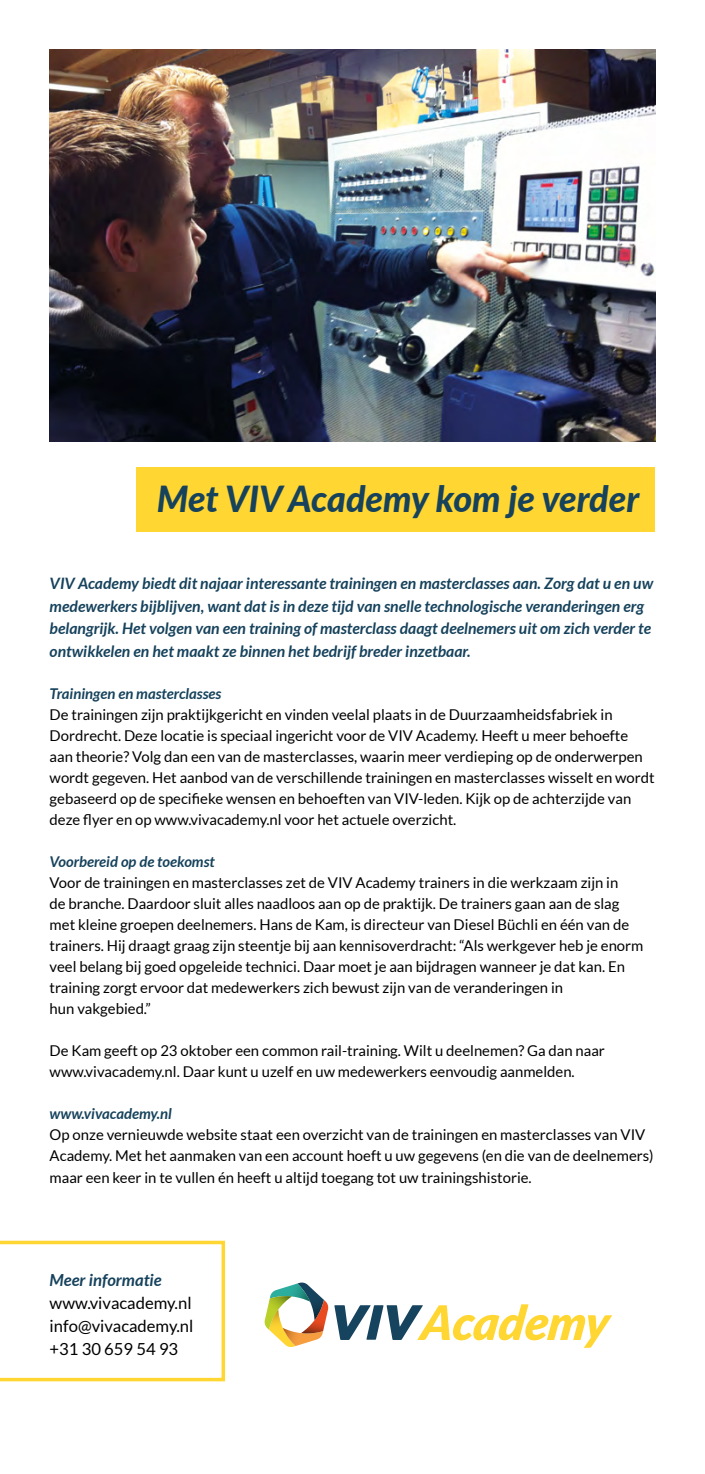
<style>
.page{position:relative;width:705px;height:1474px;background:#fff}
.page>*{position:absolute;margin:0;border:0;box-sizing:border-box;transform-origin:0 0}
.t1{font:italic 800 35.88px "Lato";color:#16425c}
.t2{font:16.62px/22.8px "Lato";color:#000;text-align:justify}
.t3{font:italic 700 16.62px "Lato";color:#16425c}
.t4{font:italic 700 15.75px/22.8px "Lato";color:#16425c}
.t5{font:14.88px/21px "Lato";color:#000}
.t6{font:italic 700 14.88px "Lato";color:#16425c}
</style>
<div class="page">
<div style="left:136px;top:467px;width:519px;height:64px;background:#ffd632"></div>
<img style="left:50px;top:50px;width:605px;height:391px">
<svg style="left:264px;top:1282px;width:64px;height:65px"></svg>
<svg style="left:334px;top:1304px;width:278px;height:43px"></svg>
<svg style="left:0;top:1240px;width:225px;height:141px"></svg>
<h1 class="t1" style="left:157px;top:472px;width:483px">Met VIV Academy kom je verder</h1>
<p class="t4" style="left:50px;top:572px;width:605px">VIV Academy biedt dit najaar interessante trainingen en masterclasses aan. Zorg dat u en uw medewerkers bijblijven, want dat is in deze tijd van snelle technologische veranderingen erg belangrijk. Het volgen van een training of masterclass daagt deelnemers uit om zich verder te ontwikkelen en het maakt ze binnen het bedrijf breder inzetbaar.</p>
<p class="t6" style="left:50px;top:685px;width:173px">Trainingen en masterclasses</p>
<p class="t5" style="left:50px;top:704px;width:606px">De trainingen zijn praktijkgericht en vinden veelal plaats in de Duurzaamheidsfabriek in Dordrecht. Deze locatie is speciaal ingericht voor de VIV Academy. Heeft u meer behoefte aan theorie? Volg dan een van de masterclasses, waarin meer verdieping op de onderwerpen wordt gegeven. Het aanbod van de verschillende trainingen en masterclasses wisselt en wordt gebaseerd op de specifieke wensen en behoeften van VIV-leden. Kijk op de achterzijde van deze flyer en op www.vivacademy.nl voor het actuele overzicht.</p>
<p class="t6" style="left:50px;top:853px;width:167px">Voorbereid op de toekomst</p>
<p class="t5" style="left:50px;top:872px;width:595px">Voor de trainingen en masterclasses zet de VIV Academy trainers in die werkzaam zijn in<br>de branche. Daardoor sluit alles naadloos aan op de praktijk. De trainers gaan aan de slag met kleine groepen deelnemers. Hans de Kam, is directeur van Diesel Büchli en één van de trainers. Hij draagt graag zijn steentje bij aan kennisoverdracht: “Als werkgever heb je enorm veel belang bij goed opgeleide technici. Daar moet je aan bijdragen wanneer je dat kan. En training zorgt ervoor dat medewerkers zich bewust zijn van de veranderingen in<br>hun vakgebied.”</p>
<p class="t5" style="left:50px;top:1040px;width:556px">De Kam geeft op 23 oktober een common rail-training. Wilt u deelnemen? Ga dan naar www.vivacademy.nl. Daar kunt u uzelf en uw medewerkers eenvoudig aanmelden.</p>
<p class="t6" style="left:50px;top:1105px;width:124px">www.vivacademy.nl</p>
<p class="t5" style="left:50px;top:1124px;width:605px">Op onze vernieuwde website staat een overzicht van de trainingen en masterclasses van VIV<br>Academy. Met het aanmaken van een account hoeft u uw gegevens (en die van de deelnemers) maar een keer in te vullen én heeft u altijd toegang tot uw trainingshistorie.</p>
<p class="t3" style="left:50px;top:1270px;width:114px">Meer informatie</p>
<p class="t2" style="left:50px;top:1291px;width:145px">www.vivacademy.nl info@vivacademy.nl +31 30 659 54 93</p>
</div>
